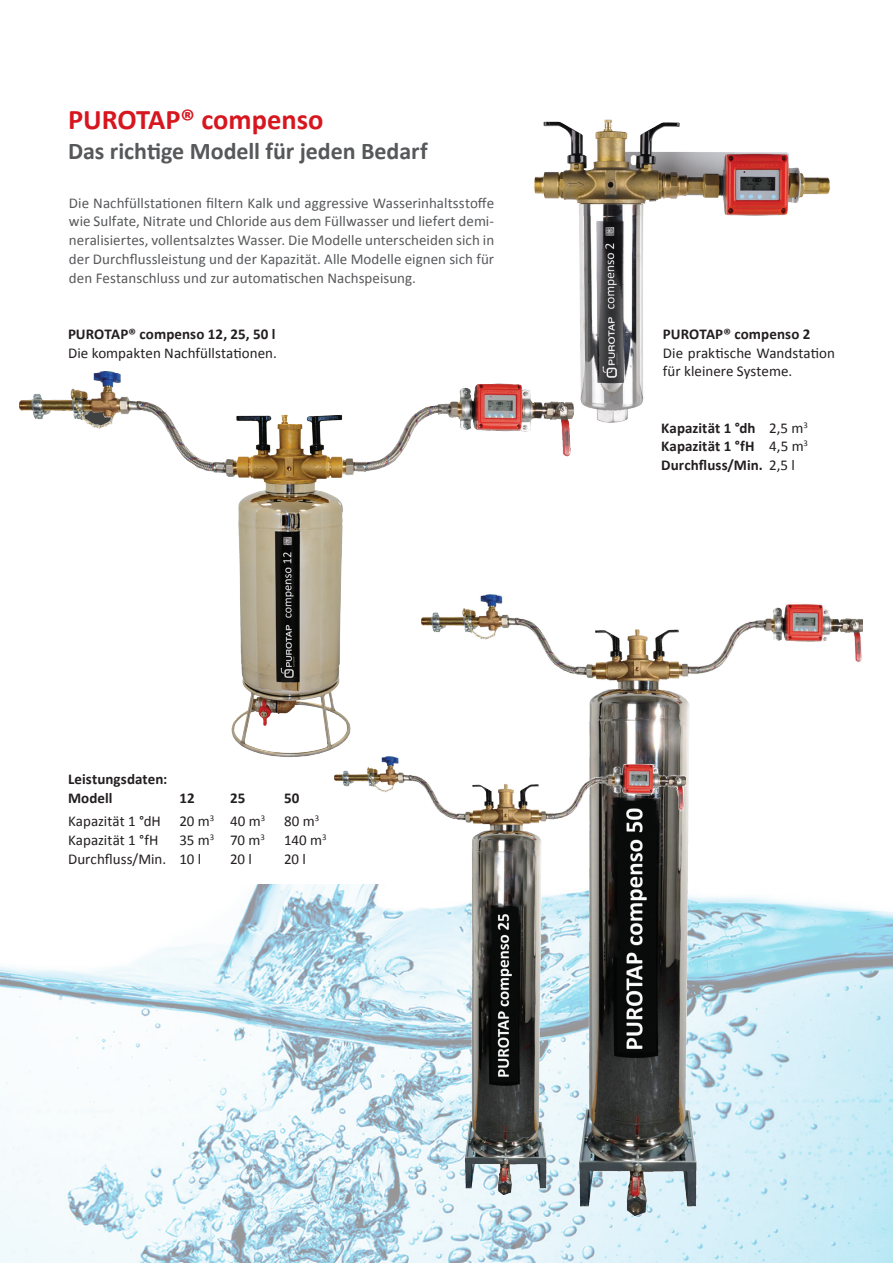
<style>
.page{position:relative;width:893px;height:1263px;background:#fff}
.page>*{position:absolute;margin:0;border:0;box-sizing:border-box;transform-origin:0 0}
.t1{font:700 28.5px "Calibri";color:#d7171f}
.t2{font:700 24px "Calibri";letter-spacing:-.005em;color:#57585a}
.t3{font:15px/18.8px "Calibri";color:#57585a;text-align:justify}
.t4{font:15px/18.8px "Calibri";letter-spacing:.005em;color:#231f20}
.t5{font:700 15px/18.8px "Calibri";letter-spacing:.005em;color:#231f20}
.s1{font-weight:400}
</style>
<div class="page">
<img style="left:0;top:884px;width:893px;height:379px">
<img style="left:511px;top:1215px;width:3px;height:48px">
<img style="left:421px;top:595px;width:441px;height:620px">
<img style="left:335px;top:756px;width:351px;height:438px">
<img style="left:534px;top:119px;width:296px;height:304px">
<img style="left:20px;top:371px;width:553px;height:101px">
<img style="left:211px;top:413px;width:160px;height:381px">
<h1 class="t1" style="left:68px;top:101px;width:257px">PUROTAP® compenso</h1>
<h2 class="t2" style="left:68px;top:135px;width:361px">Das richtige Modell für jeden Bedarf</h2>
<p class="t3" style="left:69px;top:193px;width:427px">Die Nachfüllstationen filtern Kalk und aggressive Wasserinhaltsstoffe wie Sulfate, Nitrate und Chloride aus dem Füllwasser und liefert demi&shy;neralisiertes, vollentsalztes Wasser. Die Modelle unterscheiden sich in der Durchflussleistung und der Kapazität. Alle Modelle eignen sich für den Festanschluss und zur automatischen Nachspeisung.</p>
<p class="t5" style="left:68px;top:324px;width:209px">PUROTAP® compenso 12, 25, 50 l</p>
<p class="t4" style="left:68px;top:343px;width:210px">Die kompakten Nachfüllstationen.</p>
<p class="t5" style="left:68px;top:770px;width:101px">Leistungsdaten:<br>Modell</p>
<p class="t5" style="left:179px;top:789px;width:17px">12</p>
<p class="t5" style="left:230px;top:789px;width:17px">25</p>
<p class="t5" style="left:284px;top:789px;width:17px">50</p>
<p class="t4" style="left:68px;top:812px;width:199px">Kapazität 1 °dH 20 m<sup>3</sup> 40 m<sup>3</sup></p>
<p class="t4" style="left:284px;top:812px;width:37px">80 m<sup>3</sup></p>
<p class="t4" style="left:68px;top:831px;width:92px">Kapazität 1 °fH</p>
<p class="t4" style="left:179px;top:831px;width:87px">35 m<sup>3</sup> 70 m<sup>3</sup></p>
<p class="t4" style="left:284px;top:831px;width:44px">140 m<sup>3</sup></p>
<p class="t4" style="left:68px;top:850px;width:135px">Durchfluss/Min. 10 l</p>
<p class="t4" style="left:230px;top:850px;width:23px">20 l</p>
<p class="t4" style="left:284px;top:850px;width:23px">20 l</p>
<p class="t5" style="left:663px;top:324px;width:149px">PUROTAP® compenso 2</p>
<p class="t4" style="left:663px;top:343px;width:174px">Die praktische Wandstation für kleinere Systeme.</p>
<p class="t5" style="left:661px;top:418px;width:148px;text-align:justify">Kapazität 1 °dh <span class="s1">2,5 m</span><sup>3<br></sup>Kapazität 1 °fH <span class="s1">4,5 m</span><sup>3<br></sup>Durchfluss/Min. <span class="s1">2,5 l</span></p>
</div>
